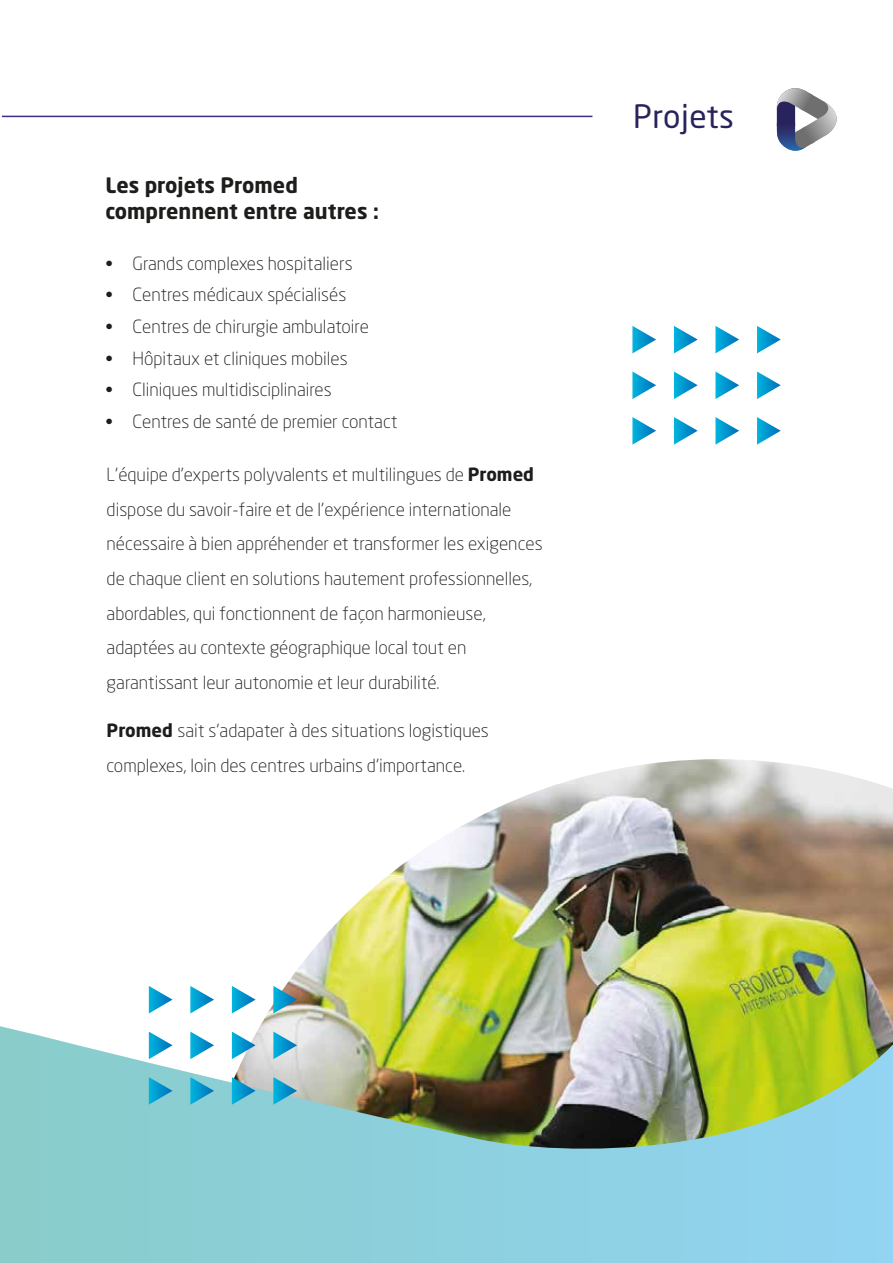
<style>
.page{position:relative;width:893px;height:1263px;background:#fff}
.page>*{position:absolute;margin:0;border:0;box-sizing:border-box;transform-origin:0 0}
.t1{font:31.8px "Neo Sans Std";letter-spacing:.02em;color:#29235c}
.t2{font:700 21px/25.7px "Neo Sans Std";color:#1d1d1b}
.t3{font:300 18px/34.7px "Neo Sans Std";color:#1d1d1b}
.s1{font-weight:700}
</style>
<div class="page">
<svg style="left:776px;top:88px;width:61px;height:63px"></svg>
<hr style="left:2px;top:116px;width:590px;height:1px;background:#392d87">
<img style="left:231px;top:759px;width:662px;height:267px">
<svg style="left:0;top:1026px;width:893px;height:237px;background:#91c1b5"></svg>
<svg style="left:149px;top:986px;width:24px;height:27px"></svg>
<svg style="left:190px;top:986px;width:24px;height:27px"></svg>
<svg style="left:232px;top:986px;width:24px;height:27px"></svg>
<svg style="left:273px;top:986px;width:24px;height:27px"></svg>
<svg style="left:149px;top:1031px;width:24px;height:28px"></svg>
<svg style="left:190px;top:1031px;width:24px;height:28px"></svg>
<svg style="left:232px;top:1031px;width:24px;height:28px"></svg>
<svg style="left:273px;top:1031px;width:24px;height:28px"></svg>
<svg style="left:149px;top:1077px;width:24px;height:28px"></svg>
<svg style="left:190px;top:1077px;width:24px;height:28px"></svg>
<svg style="left:232px;top:1077px;width:24px;height:28px"></svg>
<svg style="left:273px;top:1077px;width:24px;height:28px"></svg>
<svg style="left:632px;top:326px;width:24px;height:27px"></svg>
<svg style="left:674px;top:326px;width:24px;height:27px"></svg>
<svg style="left:715px;top:326px;width:24px;height:27px"></svg>
<svg style="left:757px;top:326px;width:24px;height:27px"></svg>
<svg style="left:632px;top:371px;width:24px;height:28px"></svg>
<svg style="left:674px;top:371px;width:24px;height:28px"></svg>
<svg style="left:715px;top:371px;width:24px;height:28px"></svg>
<svg style="left:757px;top:371px;width:24px;height:28px"></svg>
<svg style="left:632px;top:417px;width:24px;height:28px"></svg>
<svg style="left:674px;top:417px;width:24px;height:28px"></svg>
<svg style="left:715px;top:417px;width:24px;height:28px"></svg>
<svg style="left:757px;top:417px;width:24px;height:28px"></svg>
<p class="t2" style="left:106px;top:172px;width:275px">Les projets Promed comprennent entre autres :</p>
<p class="t3" style="left:106px;top:246px;width:248px">• Grands complexes hospitaliers</p>
<p class="t3" style="left:106px;top:277px;width:242px">• Centres médicaux spécialisés</p>
<p class="t3" style="left:106px;top:309px;width:265px">• Centres de chirurgie ambulatoire</p>
<p class="t3" style="left:106px;top:341px;width:244px">• Hôpitaux et cliniques mobiles</p>
<p class="t3" style="left:106px;top:372px;width:227px">• Cliniques multidisciplinaires</p>
<p class="t3" style="left:106px;top:404px;width:294px">• Centres de santé de premier contact</p>
<p class="t3" style="left:107px;top:457px;width:437px">L’équipe d’experts polyvalents et multilingues de <span class="s1">Promed </span>dispose du savoir-faire et de l’expérience internationale nécessaire à bien appréhender et transformer les exigences de chaque client en solutions hautement professionnelles, abordables, qui fonctionnent de façon harmonieuse, adaptées au contexte géographique local tout en garantissant leur autonomie et leur durabilité.</p>
<p class="t3" style="left:107px;top:713px;width:384px"><span class="s1">Promed</span> sait s'adapater à des situations logistiques complexes, loin des centres urbains d'importance.</p>
<h1 class="t1" style="left:633px;top:97px;width:102px">Projets</h1>
</div>
